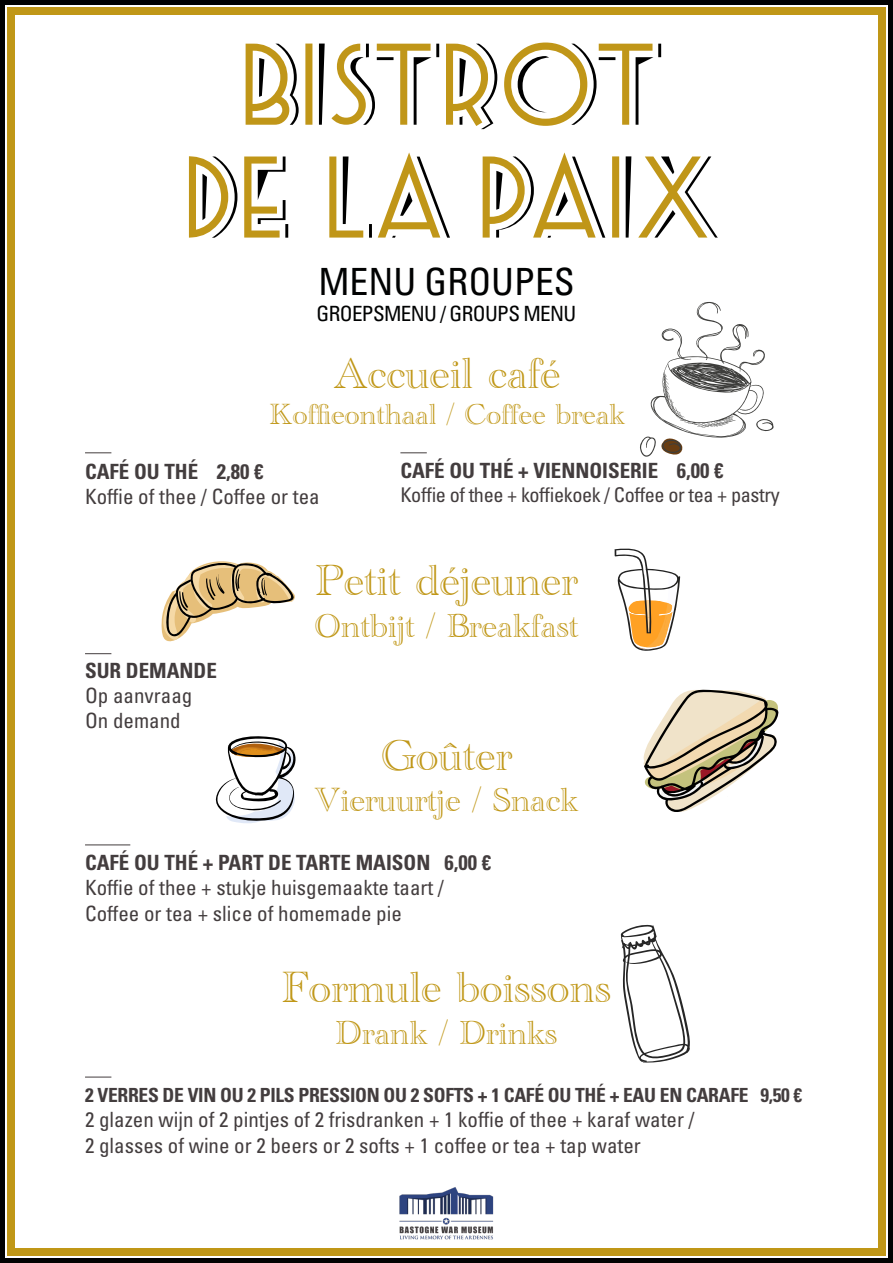
<style>
.page{position:relative;width:893px;height:1263px;background:#fff}
.page>*{position:absolute;margin:0;border:0;box-sizing:border-box;transform-origin:0 0}
.t1{font:45px "Academy Engraved Let Plain";color:#c09717}
.t2{font:condensed 37.5px "Univers LT Pro";color:#010202}
.t3{font:34.5px "Academy Engraved Let Plain";color:#c09717}
.t4{font:30px "Academy Engraved Let Plain";color:#c09717}
.t5{font:condensed 21px/25.2px "Univers LT Pro";color:#433d3e}
.t6{font:700 condensed 21px "Univers LT Pro";color:#433d3e}
.t7{font:condensed 21px "Univers LT Pro";letter-spacing:-.03em;color:#010202}
.t8{font:condensed 20.25px "Univers LT Pro";letter-spacing:-.02em;color:#433d3e}
.t9{font:700 condensed 19.5px "Univers LT Pro";letter-spacing:-.015em;color:#433d3e}
</style>
<div class="page">
<svg style="left:85px;top:452px;width:26px;height:1px"></svg>
<svg style="left:400px;top:452px;width:27px;height:1px"></svg>
<svg style="left:85px;top:653px;width:26px;height:1px"></svg>
<svg style="left:85px;top:1077px;width:26px;height:1px"></svg>
<hr style="left:85px;top:844px;width:45px;height:1px;background:#433d3e">
<svg style="left:640px;top:302px;width:134px;height:155px"></svg>
<svg style="left:161px;top:561px;width:134px;height:81px"></svg>
<svg style="left:614px;top:548px;width:66px;height:103px"></svg>
<svg style="left:643px;top:689px;width:136px;height:123px"></svg>
<svg style="left:621px;top:924px;width:69px;height:139px"></svg>
<svg style="left:215px;top:736px;width:81px;height:87px"></svg>
<svg style="left:189px;top:152px;width:529px;height:86px"></svg>
<svg style="left:246px;top:43px;width:415px;height:86px"></svg>
<hr style="left:0;top:0;width:4px;height:1263px;background:#010202">
<hr style="left:0;top:0;width:893px;height:4px;background:#010202">
<div style="left:7px;top:8px;width:7px;height:1248px;background:#c09717"></div>
<div style="left:7px;top:8px;width:879px;height:7px;background:#c09717"></div>
<hr style="left:889px;top:0;width:4px;height:1263px;background:#010202">
<hr style="left:0;top:1259px;width:893px;height:4px;background:#010202">
<div style="left:879px;top:10px;width:7px;height:1246px;background:#c09717"></div>
<div style="left:8px;top:1249px;width:878px;height:7px;background:#c09717"></div>
<img style="left:399px;top:1187px;width:95px;height:53px">
<h2 class="t2" style="left:318px;top:258px;width:258px">MENU GROUPES</h2>
<p class="t7" style="left:317px;top:300px;width:261px">GROEPSMENU / GROUPS MENU</p>
<h1 class="t1" style="left:334px;top:340px;width:228px">Accueil café</h1>
<h3 class="t4" style="left:269px;top:392px;width:357px">Koffieonthaal / Coffee break</h3>
<p class="t6" style="left:85px;top:459px;width:180px">CAFÉ OU THÉ 2,80 €</p>
<p class="t5" style="left:85px;top:484px;width:236px">Koffie of thee / Coffee or tea</p>
<p class="t6" style="left:400px;top:458px;width:325px">CAFÉ OU THÉ + VIENNOISERIE 6,00 €</p>
<p class="t8" style="left:400px;top:482px;width:381px">Koffie of thee + koffiekoek / Coffee or tea + pastry</p>
<p class="t6" style="left:85px;top:657px;width:133px">SUR DEMANDE</p>
<p class="t5" style="left:85px;top:683px;width:109px">Op aanvraag<br>On demand</p>
<h1 class="t1" style="left:315px;top:547px;width:264px">Petit déjeuner</h1>
<h3 class="t3" style="left:314px;top:600px;width:265px">Ontbijt / Breakfast</h3>
<h1 class="t1" style="left:381px;top:722px;width:132px">Goûter</h1>
<h3 class="t3" style="left:314px;top:774px;width:265px">Vieruurtje / Snack</h3>
<p class="t6" style="left:85px;top:850px;width:407px">CAFÉ OU THÉ + PART DE TARTE MAISON 6,00 €</p>
<p class="t5" style="left:85px;top:875px;width:360px">Koffie of thee + stukje huisgemaakte taart /<br>Coffee or tea + slice of homemade pie</p>
<h1 class="t1" style="left:282px;top:954px;width:331px">Formule boissons</h1>
<h3 class="t3" style="left:335px;top:1006px;width:223px">Drank / Drinks</h3>
<p class="t9" style="left:85px;top:1083px;width:719px">2 VERRES DE VIN OU 2 PILS PRESSION OU 2 SOFTS + 1 CAFÉ OU THÉ + EAU EN CARAFE 9,50 €</p>
<p class="t5" style="left:85px;top:1107px;width:611px">2 glazen wijn of 2 pintjes of 2 frisdranken + 1 koffie of thee + karaf water /<br>2 glasses of wine or 2 beers or 2 softs + 1 coffee or tea + tap water</p>
</div>
